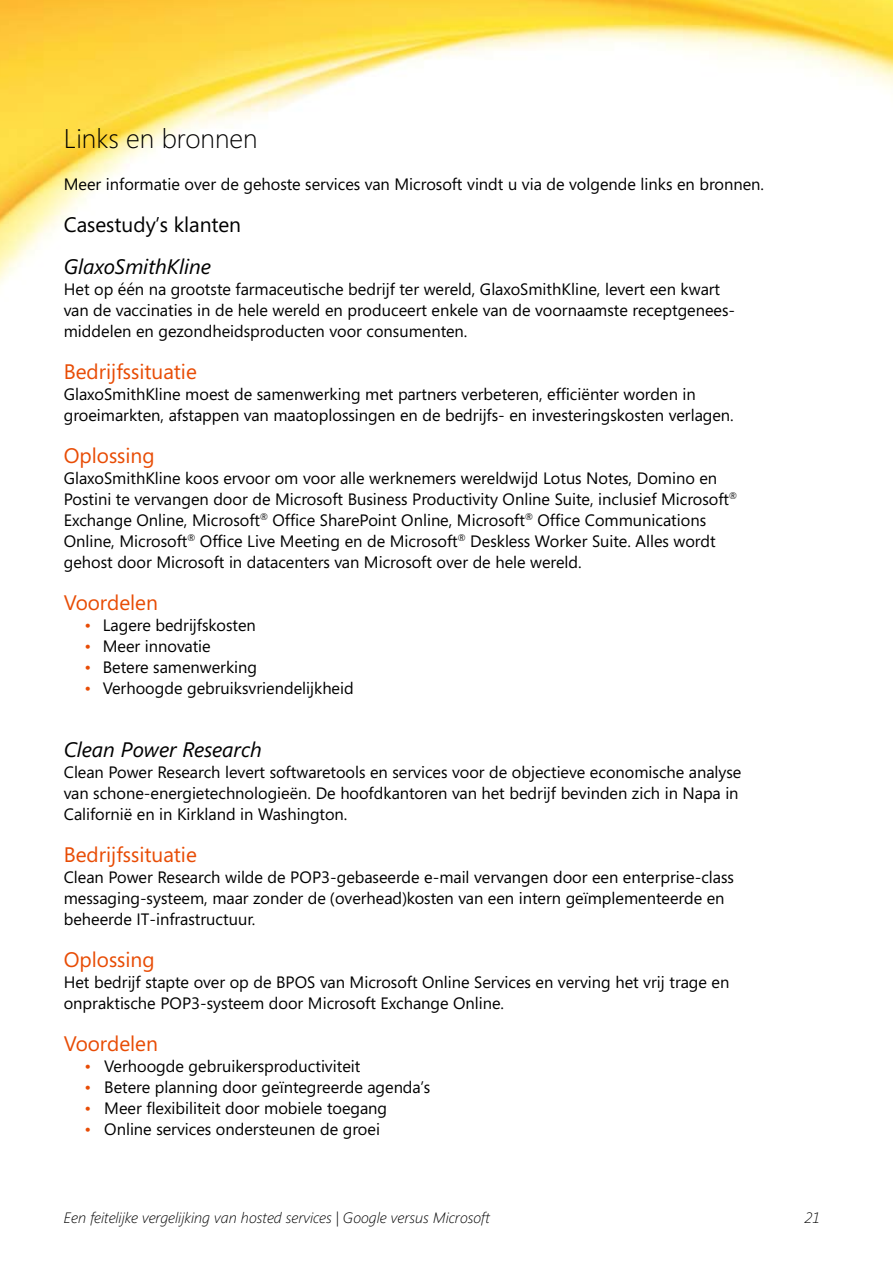
<style>
.page{position:relative;width:893px;height:1263px;background:#fff}
.page>*{position:absolute;margin:0;border:0;box-sizing:border-box;transform-origin:0 0}
.t1{font:300 27px "Segoe";color:#000}
.t2{font:21px "Segoe";color:#e84c05}
.t3{font:italic 21px "Segoe";color:#000}
.t4{font:21px "Segoe";color:#000}
.t5{font:16.5px/21px "Segoe";color:#000}
.t6{font:italic 300 15px "Segoe";color:#000}
.s1{color:#e84c05}
</style>
<div class="page">
<img style="left:0;top:0;width:893px;height:285px">
<h1 class="t1" style="left:64px;top:123px;width:195px">Links en bronnen</h1>
<p class="t5" style="left:64px;top:173px;width:702px">Meer informatie over de gehoste services van Microsoft vindt u via de volgende links en bronnen.</p>
<p class="t4" style="left:64px;top:212px;width:179px">Casestudy’s klanten</p>
<p class="t3" style="left:64px;top:254px;width:149px">GlaxoSmithKline</p>
<p class="t5" style="left:64px;top:278px;width:673px">Het op één na grootste farmaceutische bedrijf ter wereld, GlaxoSmithKline, levert een kwart van de vaccinaties in de hele wereld en produceert enkele van de voornaamste receptgenees&shy;middelen en gezondheidsproducten voor consumenten.</p>
<p class="t2" style="left:64px;top:359px;width:135px">Bedrijfssituatie</p>
<p class="t5" style="left:64px;top:383px;width:672px">GlaxoSmithKline moest de samenwerking met partners verbeteren, efficiënter worden in groeimarkten, afstappen van maatoplossingen en de bedrijfs- en investeringskosten verlagen.</p>
<p class="t2" style="left:64px;top:443px;width:92px">Oplossing</p>
<p class="t5" style="left:64px;top:467px;width:675px">GlaxoSmithKline koos ervoor om voor alle werknemers wereldwijd Lotus Notes, Domino en Postini te vervangen door de Microsoft Business Productivity Online Suite, inclusief Microsoft<sup>® </sup>Exchange Online, Microsoft<sup>®</sup> Office SharePoint Online, Microsoft<sup>®</sup> Office Communications Online, Microsoft<sup>®</sup> Office Live Meeting en de Microsoft<sup>®</sup> Deskless Worker Suite. Alles wordt gehost door Microsoft in datacenters van Microsoft over de hele wereld.</p>
<p class="t2" style="left:64px;top:590px;width:96px">Voordelen</p>
<p class="t5" style="left:85px;top:614px;width:172px"><span class="s1">•</span> Lagere bedrijfskosten</p>
<p class="t5" style="left:85px;top:635px;width:127px"><span class="s1">•</span> Meer innovatie</p>
<p class="t5" style="left:85px;top:656px;width:174px"><span class="s1">•</span> Betere samenwerking</p>
<p class="t5" style="left:85px;top:677px;width:270px"><span class="s1">•</span> Verhoogde gebruiksvriendelijkheid</p>
<p class="t3" style="left:64px;top:737px;width:200px">Clean Power Research</p>
<p class="t5" style="left:64px;top:761px;width:679px">Clean Power Research levert softwaretools en services voor de objectieve economische analyse van schone-energietechnologieën. De hoofdkantoren van het bedrijf bevinden zich in Napa in<br>Californië en in Kirkland in Washington.</p>
<p class="t2" style="left:64px;top:842px;width:135px">Bedrijfssituatie</p>
<p class="t5" style="left:64px;top:866px;width:672px">Clean Power Research wilde de POP3-gebaseerde e-mail vervangen door een enterprise-class messaging-systeem, maar zonder de (overhead)kosten van een intern geïmplementeerde en beheerde IT-infrastructuur.</p>
<p class="t2" style="left:64px;top:947px;width:92px">Oplossing</p>
<p class="t5" style="left:64px;top:971px;width:667px">Het bedrijf stapte over op de BPOS van Microsoft Online Services en verving het vrij trage en onpraktische POP3-systeem door Microsoft Exchange Online.</p>
<p class="t2" style="left:64px;top:1031px;width:96px">Voordelen</p>
<p class="t5" style="left:85px;top:1055px;width:277px"><span class="s1">•</span> Verhoogde gebruikersproductiviteit</p>
<p class="t5" style="left:85px;top:1076px;width:347px"><span class="s1">•</span> Betere planning door geïntegreerde agenda’s</p>
<p class="t5" style="left:85px;top:1097px;width:304px"><span class="s1">•</span> Meer flexibiliteit door mobiele toegang</p>
<p class="t5" style="left:85px;top:1118px;width:296px"><span class="s1">•</span> Online services ondersteunen de groei</p>
<p class="t6" style="left:64px;top:1209px;width:427px">Een feitelijke vergelijking van hosted services | Google versus Microsoft</p>
<p class="t6" style="left:805px;top:1209px;width:17px">21</p>
</div>
